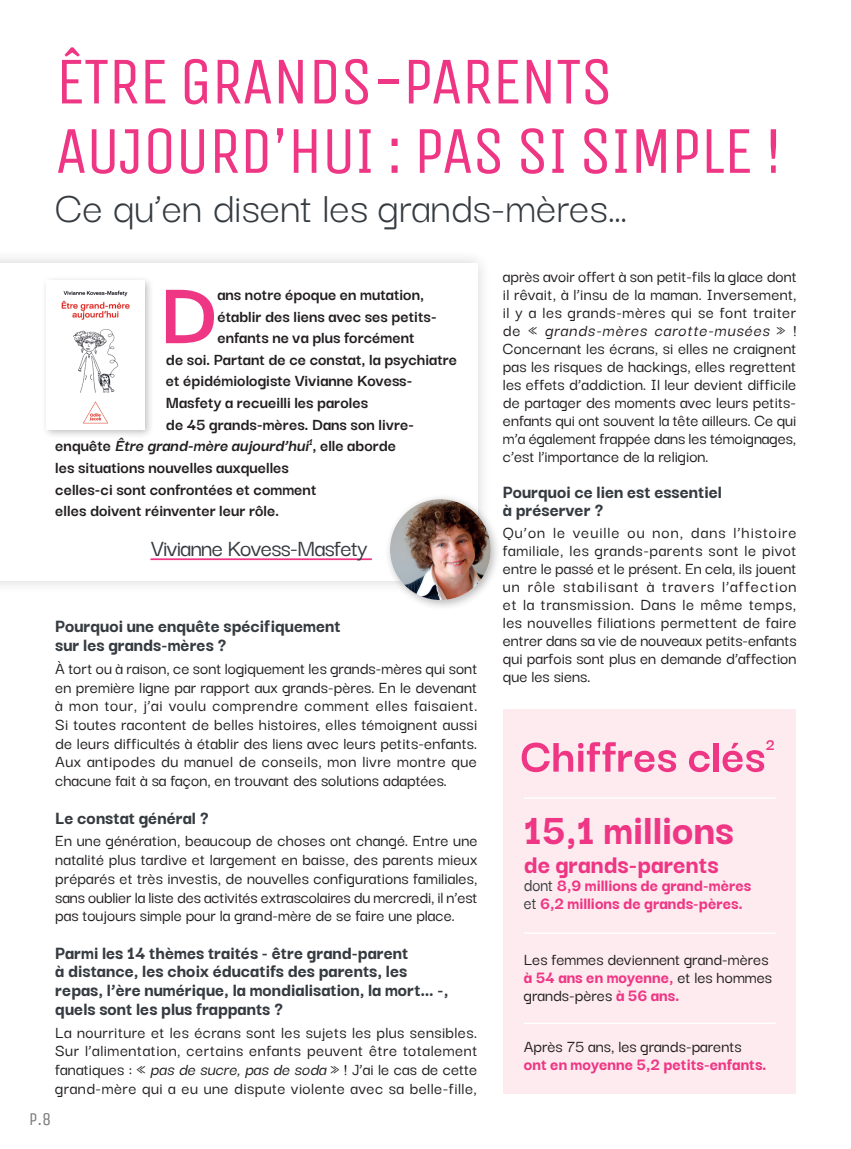
<style>
.page{position:relative;width:851px;height:1149px;background:#fff}
.page>*{position:absolute;margin:0;border:0;box-sizing:border-box;transform-origin:0 0}
.t1{font:700 94.8px "Darker Grotesque";color:#ee3684}
.t2{font:66.9px/69.3px "Unica One";letter-spacing:-.025em;color:#ee3684}
.t3{font:700 50.7px "Darker Grotesque";color:#ee3684}
.t4{font:45.9px "Darker Grotesque";color:#353b40}
.t5{font:800 45px "Darker Grotesque";color:#ee3684}
.t6{font:800 27px "Darker Grotesque";color:#ee3684}
.t7{font:500 25.2px "Darker Grotesque";letter-spacing:-.025em;color:#353b40}
.t8{font:800 19.5px/18.8px "Darker Grotesque";color:#353b40}
.t9{font:500 18px/18px "Darker Grotesque";color:#231f20;text-align:justify}
.t10{font:700 18px "Darker Grotesque";color:#231f20}
.t11{font:800 18px/18px "Darker Grotesque";color:#ee3684}
.t12{font:italic 700 18px "Darker Grotesque";color:#231f20}
.t13{font:18px "Unica One";color:#76787b}
.t14{font:700 17.55px "Darker Grotesque";color:#ee3684}
.s1{font-style:normal}
.s2{font-style:italic}
.s3{font-weight:500;font-size:19.5px;color:#353b40}
.s4{font-weight:800;color:#ee3684}
</style>
<div class="page">
<div style="left:503px;top:708px;width:292px;height:385px;background:#fdebef"></div>
<div style="left:0;top:248px;width:491px;height:346px;background:#231f20;opacity:.2"></div>
<div style="left:0;top:263px;width:477px;height:317px;background:#fff"></div>
<hr style="left:524px;top:932px;width:251px;height:1px;background:#fff">
<hr style="left:524px;top:797px;width:251px;height:1px;background:#fff">
<hr style="left:524px;top:1022px;width:251px;height:1px;background:#fff">
<div style="left:42px;top:276px;width:113px;height:163px;background:#231f20;opacity:.3"></div>
<img style="left:47px;top:281px;width:98px;height:148px">
<div style="left:384px;top:493px;width:117px;height:117px;background:#231f20;opacity:.3"></div>
<img style="left:390px;top:499px;width:100px;height:101px;border-radius:50px">
<hr style="left:150px;top:558px;width:222px;height:2px;background:#ee3684">
<h2 class="t2" style="left:55px;top:47px;width:729px">ÊTRE GRANDS-PARENTS<br>AUJOURD’HUI : PAS SI SIMPLE !</h2>
<h3 class="t4" style="left:55px;top:173px;width:574px">Ce qu’en disent les grands-mères…</h3>
<h1 class="t1" style="left:160px;top:242px;width:59px">D</h1>
<p class="t10" style="left:217px;top:281px;width:208px">ans notre époque en mutation,</p>
<p class="t10" style="left:217px;top:302px;width:221px">établir des liens avec ses petits-</p>
<p class="t10" style="left:217px;top:324px;width:199px">enfants ne va plus forcément</p>
<p class="t10" style="left:166px;top:345px;width:293px">de soi. Partant de ce constat, la psychiatre</p>
<p class="t10" style="left:166px;top:367px;width:248px">et épidémiologiste Vivianne Kovess-</p>
<p class="t10" style="left:166px;top:389px;width:204px">Masfety a recueilli les paroles</p>
<p class="t10" style="left:166px;top:410px;width:250px">de 45 grands-mères. Dans son livre-</p>
<p class="t12" style="left:55px;top:432px;width:342px"><span class="s1">e n q u ê t e</span> Être grand-mère aujourd’hui<sup>1</sup><span class="s1">, e l l e a b o r d e</span></p>
<p class="t10" style="left:55px;top:453px;width:235px">les situations nouvelles auxquelles</p>
<p class="t10" style="left:55px;top:475px;width:263px">celles-ci sont confrontées et comment</p>
<p class="t10" style="left:55px;top:497px;width:225px">elles doivent réinventer leur rôle.</p>
<h3 class="t7" style="left:151px;top:529px;width:218px">Vivianne Kovess-Masfety</h3>
<p class="t8" style="left:55px;top:615px;width:287px">Pourquoi une enquête spécifiquement sur les grands-mères ?</p>
<p class="t9" style="left:55px;top:657px;width:424px;line-height:18.6px">À tort ou à raison, ce sont logiquement les grands-mères qui sont en première ligne par rapport aux grands-pères. En le devenant à mon tour, j’ai voulu comprendre comment elles faisaient.<br>Si toutes racontent de belles histoires, elles témoignent aussi de leurs difficultés à établir des liens avec leurs petits-enfants.<br>Aux antipodes du manuel de conseils, mon livre montre que chacune fait à sa façon, en trouvant des solutions adaptées.</p>
<p class="t8" style="left:55px;top:806px;width:155px">Le constat général ?</p>
<p class="t9" style="left:55px;top:830px;width:424px;line-height:18.6px">En une génération, beaucoup de choses ont changé. Entre une natalité plus tardive et largement en baisse, des parents mieux préparés et très investis, de nouvelles configurations familiales, sans oublier la liste des activités extrascolaires du mercredi, il n’est pas toujours simple pour la grand-mère de se faire une place.</p>
<p class="t8" style="left:55px;top:941px;width:395px">Parmi les 14 thèmes traités - être grand-parent<br>à distance, les choix éducatifs des parents, les repas, l’ère numérique, la mondialisation, la mort… -, quels sont les plus frappants ?</p>
<p class="t9" style="left:55px;top:1021px;width:423px;line-height:18.6px">La nourriture et les écrans sont les sujets les plus sensibles.<br>Sur l’alimentation, certains enfants peuvent être totalement fanatiques : « <span class="s2">pasde sucre,pasde soda</span> » ! J’ai le cas de cette grand-mère qui a eu une dispute violente avec sa belle-fille,</p>
<p class="t13" style="left:29px;top:1107px;width:24px">p.8</p>
<p class="t9" style="left:503px;top:266px;width:295px">après avoir offert à son petit-fils la glace dont il rêvait, à l’insu de la maman. Inversement, il y a les grands-mères qui se font traiter d e « <span class="s2">grands-mères carotte-musées</span> » !<br>Concernant les écrans, si elles ne craignent pas les risques de hackings, elles regrettent les effets d’addiction. Il leur devient difficile de partager des moments avec leurs petits&shy;enfants qui ont souvent la tête ailleurs. Ce qui m’a également frappée dans les témoignages, c’est l’importance de la religion.</p>
<p class="t8" style="left:503px;top:481px;width:220px;line-height:18px">Pourquoi ce lien est essentiel à préserver ?</p>
<p class="t9" style="left:503px;top:522px;width:295px">Qu’on le veuille ou non, dans l’histoire familiale, les grands-parents sont le pivot entre le passé et le présent. En cela, ils jouent un rôle stabilisant à travers l’affection et la transmission. Dans le même temps, les nouvelles filiations permettent de faire entrer dans sa vie de nouveaux petits-enfants qui parfois sont plus en demande d’affection que les siens.</p>
<h3 class="t3" style="left:520px;top:717px;width:246px">Chiffres clés</h3>
<p class="t14" style="left:765px;top:730px;width:11px">2</p>
<h3 class="t5" style="left:524px;top:796px;width:212px">15,1 millions</h3>
<h3 class="t6" style="left:524px;top:843px;width:196px">de grands-parents</h3>
<p class="t11" style="left:524px;top:874px;width:229px"><span class="s3">dont</span> 8,9 millions de grand-mères <span class="s3">et</span> 6,2 millions de grands-pères.</p>
<p class="t9" style="left:524px;top:949px;width:250px;text-align:left">Les femmes deviennent grand-mères <span class="s4">à 54 ans en moyenne,</span> et les hommes grands-pères <span class="s4">à 56 ans.</span></p>
<p class="t9" style="left:524px;top:1036px;width:219px">Après 75 ans, les grands-parents</p>
<p class="t11" style="left:524px;top:1054px;width:244px">ont en moyenne 5,2 petits-enfants.</p>
</div>
